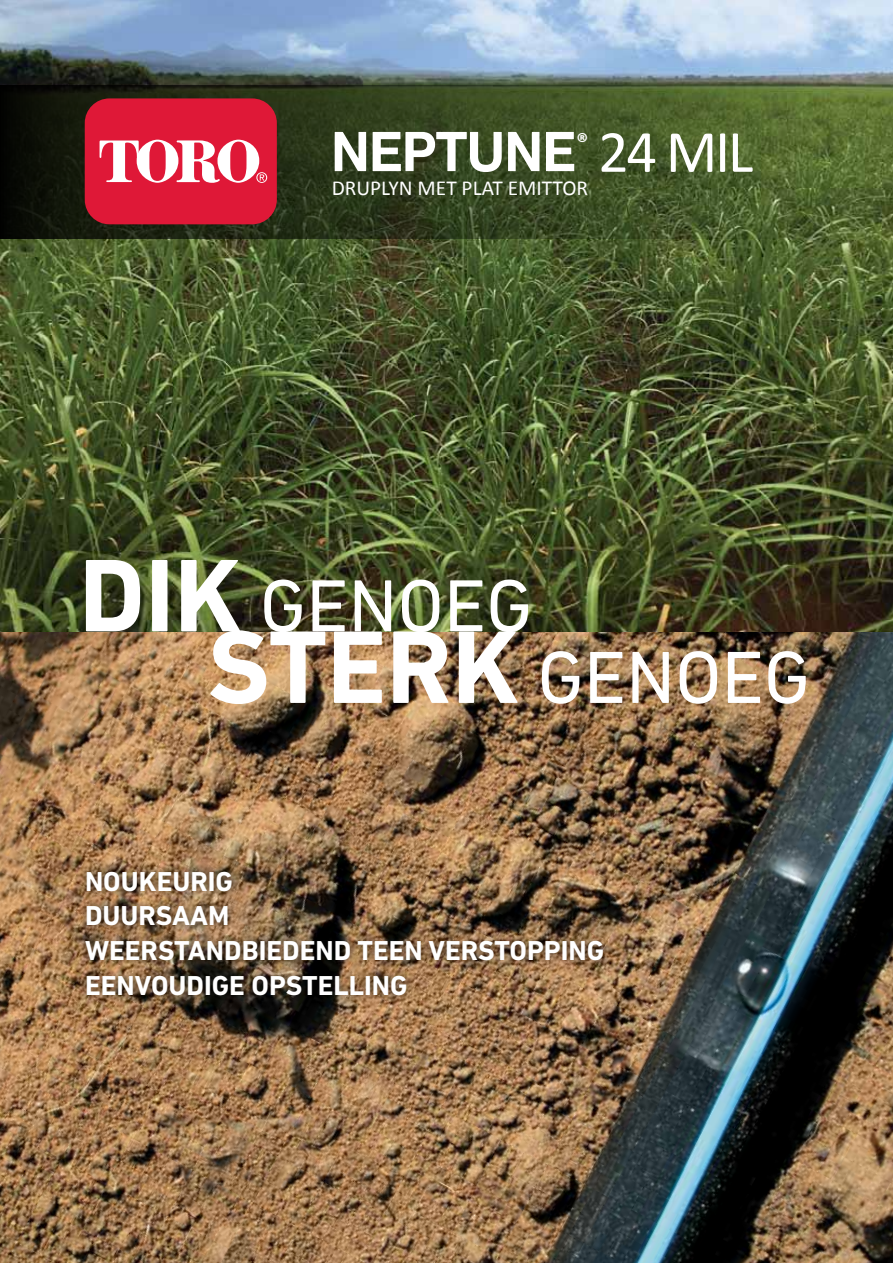
<style>
.page{position:relative;width:893px;height:1263px;background:#fff}
.page>*{position:absolute;margin:0;border:0;box-sizing:border-box;transform-origin:0 0}
.t1{font:75px/71.6px "DIN Next LT Pro";color:#fff}
.t2{font:60.45px "Calibri";color:#fff}
.t3{font:700 27.9px/34.8px "DIN Next LT Pro";color:#fff}
.t4{font:700 23.4px "Calibri";color:#fff}
.t5{font:21.45px "Calibri";color:#fff}
.s1{font-weight:700;font-size:105px}
</style>
<div class="page">
<img style="left:0;top:631px;width:893px;height:632px">
<img style="left:0;top:0;width:893px;height:631px">
<div style="left:77px;top:862px;width:534px;height:142px;background:#000;opacity:.7"></div>
<svg style="left:0;top:85px;width:808px;height:153px;background:#374521"></svg>
<div style="left:85px;top:98px;width:192px;height:126px;background:#df1837;border-radius:25px"></div>
<svg style="left:100px;top:140px;width:167px;height:43px"></svg>
<svg style="left:335px;top:132px;width:31px;height:39px"></svg>
<svg style="left:373px;top:132px;width:129px;height:40px"></svg>
<svg style="left:508px;top:132px;width:31px;height:39px"></svg>
<svg style="left:546px;top:132px;width:28px;height:39px"></svg>
<p class="t4" style="left:577px;top:126px;width:13px">®</p>
<h2 class="t2" style="left:598px;top:113px;width:156px">24 MIL</h2>
<p class="t5" style="left:332px;top:174px;width:258px">DRUPLYN MET PLAT EMITTOR</p>
<h1 class="t1" style="left:207px;top:569px;width:604px;text-indent:-128px"><span class="s1">DIK</span> GENOEG<br><span class="s1">STERK</span> GENOEG</h1>
<p class="t3" style="left:85px;top:863px;width:149px">NOUKEURIG<br>DUURSAAM<br>WEERST</p>
<p class="t3" style="left:188px;top:933px;width:87px">ANDBIEDEND</p>
<p class="t3" style="left:358px;top:933px;width:17px">TEEN</p>
<p class="t3" style="left:429px;top:933px;width:34px">VERST</p>
<p class="t3" style="left:509px;top:933px;width:96px">OPPING</p>
<p class="t3" style="left:85px;top:968px;width:324px">EENVOUDIGE OPSTELLING</p>
</div>
